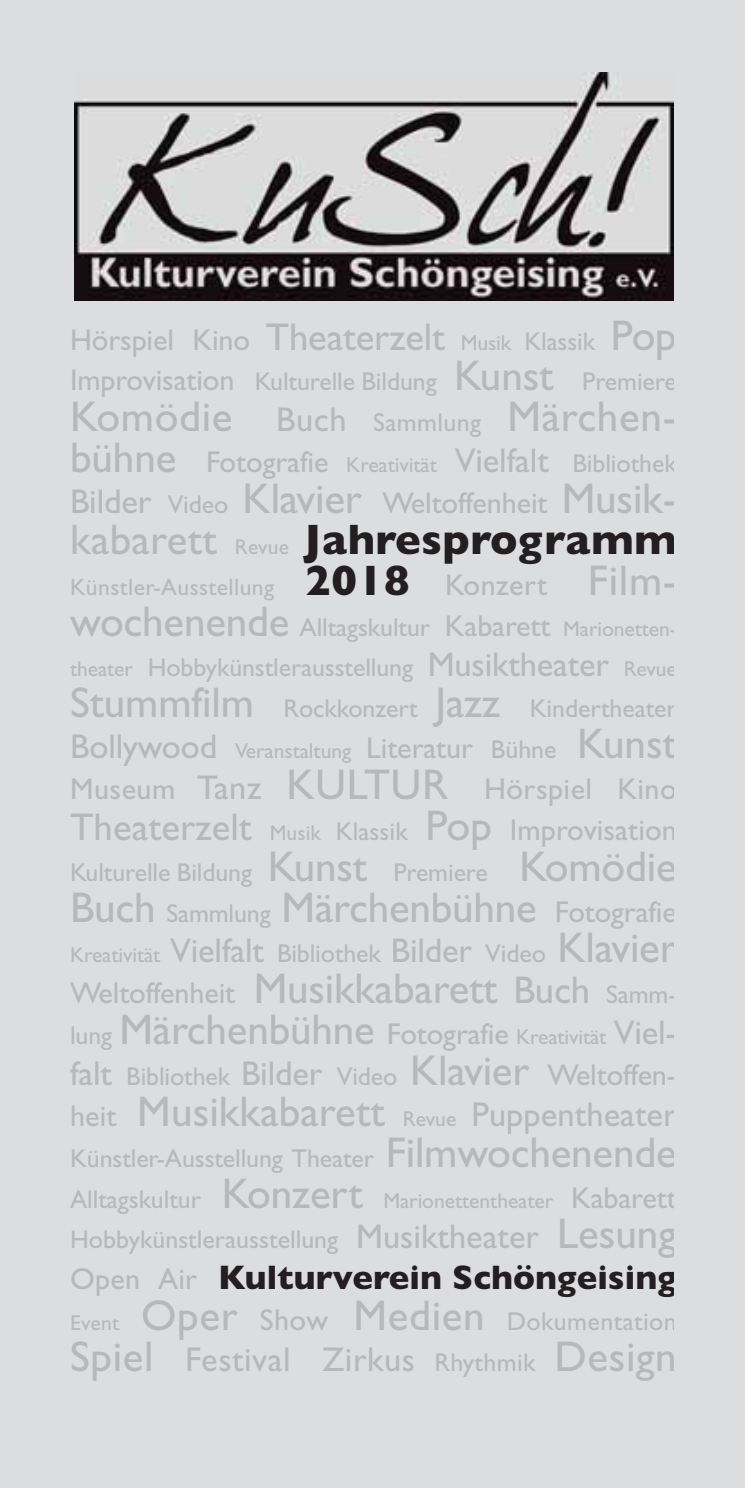
<style>
.page{position:relative;width:745px;height:1488px;background:#fff}
.page>*{position:absolute;margin:0;border:0;box-sizing:border-box;transform-origin:0 0}
.t1{font:43px/40.8px "Gill Sans";letter-spacing:-.005em;color:#b6b8ba}
.t2{font:43px "Gill Sans";letter-spacing:.015em;color:#b6b8ba}
.t3{font:34.5px "Gill Sans";letter-spacing:.015em;color:#b6b8ba}
.t4{font:700 34.5px "Gill Sans";color:#231f20}
.t5{font:30px/40.8px "Gill Sans";color:#b6b8ba}
.t6{font:25.75px/40.8px "Gill Sans";letter-spacing:-.005em;color:#b6b8ba;text-align:justify}
.t7{font:25.75px "Gill Sans";letter-spacing:.015em;color:#b6b8ba}
.t8{font:23.75px "Gill Sans";letter-spacing:.015em;color:#b6b8ba}
.t9{font:21.5px "Gill Sans";letter-spacing:-.005em;color:#b6b8ba}
.s1{font-size:38.75px}
.s2{font-size:21.5px}
.s3{font-size:25.75px}
.s4{font-size:43px}
.s5{font-size:30px}
.s6{font-size:34.5px}
.s7{font-weight:700;color:#231f20}
.s8{font-weight:700;font-size:43px;color:#231f20}
.s9{font-weight:400;font-size:30px;color:#b6b8ba}
</style>
<div class="page">
<div style="left:0;top:0;width:744px;height:1487px;background:#dcddde"></div>
<img style="left:74px;top:73px;width:599px;height:227px">
<p class="t5" style="left:70px;top:322px;width:608px">Hörspiel Kino <span class="s1">Theaterzelt</span> <span class="s2">Musik</span> <span class="s3">Klassik</span> <span class="s4">Pop</span></p>
<p class="t6" style="left:70px;top:364px;width:608px"><span class="s5">Improvisation</span> Kulturelle Bildung <span class="s4">Kunst</span> Premiere</p>
<h1 class="t2" style="left:70px;top:402px;width:608px">Komödie <span class="s6">Buch</span> <span class="s3">Sammlung</span> Märchen -</h1>
<p class="t9" style="left:70px;top:457px;width:608px"><span class="s4">bühne</span> <span class="s5">Fotografie</span> Kreativität <span class="s6">Vielfalt</span> <span class="s3">Bibliothek</span></p>
<h1 class="t1" style="left:70px;top:483px;width:608px"><span class="s6">Bilder</span> <span class="s3">Video</span> Klavier <span class="s5">Weltoffenheit</span> Musik&shy;kabarett <span class="s2">Revue</span> <span class="s7">Jahresprogramm</span></h1>
<p class="t8" style="left:70px;top:578px;width:608px">Künstler-Ausstellung <span class="s8">2018</span> <span class="s5">Konzert</span> <span class="s4">Film -</span></p>
<p class="t6" style="left:70px;top:609px;width:608px"><span class="s4">wochenende</span> Alltagskultur <span class="s5">Kabarett</span> <span class="s2">Marionetten - theater</span> Hobbykünstler ausstellung <span class="s6">Musik theater</span> <span class="s2">Revue </span><span class="s4">Stummfilm</span> Rockkonzert <span class="s4">Jazz</span> Kinder theater</p>
<p class="t9" style="left:70px;top:743px;width:608px"><span class="s6">Bollywood</span> Veranstaltung <span class="s5">Literatur</span> <span class="s3">Bühne</span> <span class="s4">Kunst</span></p>
<p class="t5" style="left:70px;top:772px;width:608px">Museum <span class="s6">Tanz</span> <span class="s4">KULTUR</span> Hörspiel Kino<br><span class="s1">Theaterzelt</span> <span class="s2">Musik</span> <span class="s3">Klassik</span> <span class="s4">Pop</span> Improvisation</p>
<p class="t6" style="left:70px;top:854px;width:608px">Kulturelle Bildung <span class="s4">Kunst</span> Premiere <span class="s4">Komödie</span></p>
<h1 class="t1" style="left:70px;top:891px;width:608px">Buch <span class="s3">Sammlung</span> Märchen bühne <span class="s5">Fotografie</span></h1>
<p class="t6" style="left:70px;top:936px;width:608px"><span class="s2">Kreativität</span> <span class="s6">Vielfalt</span> Bibliothek <span class="s6">Bilder</span> Video <span class="s4">Klavier</span></p>
<p class="t5" style="left:70px;top:976px;width:608px">Weltoffenheit <span class="s4">Musikkabarett</span> <span class="s1">Buch</span> <span class="s3">Samm-</span></p>
<h1 class="t1" style="left:70px;top:1014px;width:608px"><span class="s3">lung</span> Märchen bühne <span class="s5">Fotografie</span> <span class="s2">Kreativität</span> <span class="s6">Viel-</span></h1>
<p class="t6" style="left:70px;top:1058px;width:608px"><span class="s6">falt</span> Bibliothek <span class="s6">Bilder</span> Video <span class="s4">Klavier</span> <span class="s5">Weltoffen-</span></p>
<h1 class="t1" style="left:70px;top:1095px;width:608px"><span class="s5">heit</span> Musikkabarett <span class="s2">Revue</span> <span class="s6">Puppentheater</span></h1>
<p class="t6" style="left:70px;top:1140px;width:608px">Künstler-Ausstellung Theater <span class="s4">Film wochenende</span></p>
<p class="t9" style="left:70px;top:1193px;width:608px"><span class="s3">Alltagskultur</span> <span class="s4">Konzert</span> Marionetten theater <span class="s5">Kabarett</span></p>
<p class="t6" style="left:70px;top:1222px;width:608px">Hobbykünstler ausstellung <span class="s6">Musik theater</span> <span class="s4">Lesung</span></p>
<h2 class="t4" style="left:70px;top:1265px;width:608px"><span class="s9">Open Air</span> Kulturverein Schöngeising</h2>
<p class="t7" style="left:70px;top:1312px;width:608px"><span class="s2">Event</span> <span class="s4">Oper</span> <span class="s5">Show</span> <span class="s4">Medien</span> Dokumentation</p>
<h2 class="t3" style="left:70px;top:1347px;width:608px"><span class="s4">Spiel</span> Festival Zirkus <span class="s3">Rhythmik</span> <span class="s4">Design</span></h2>
</div>
